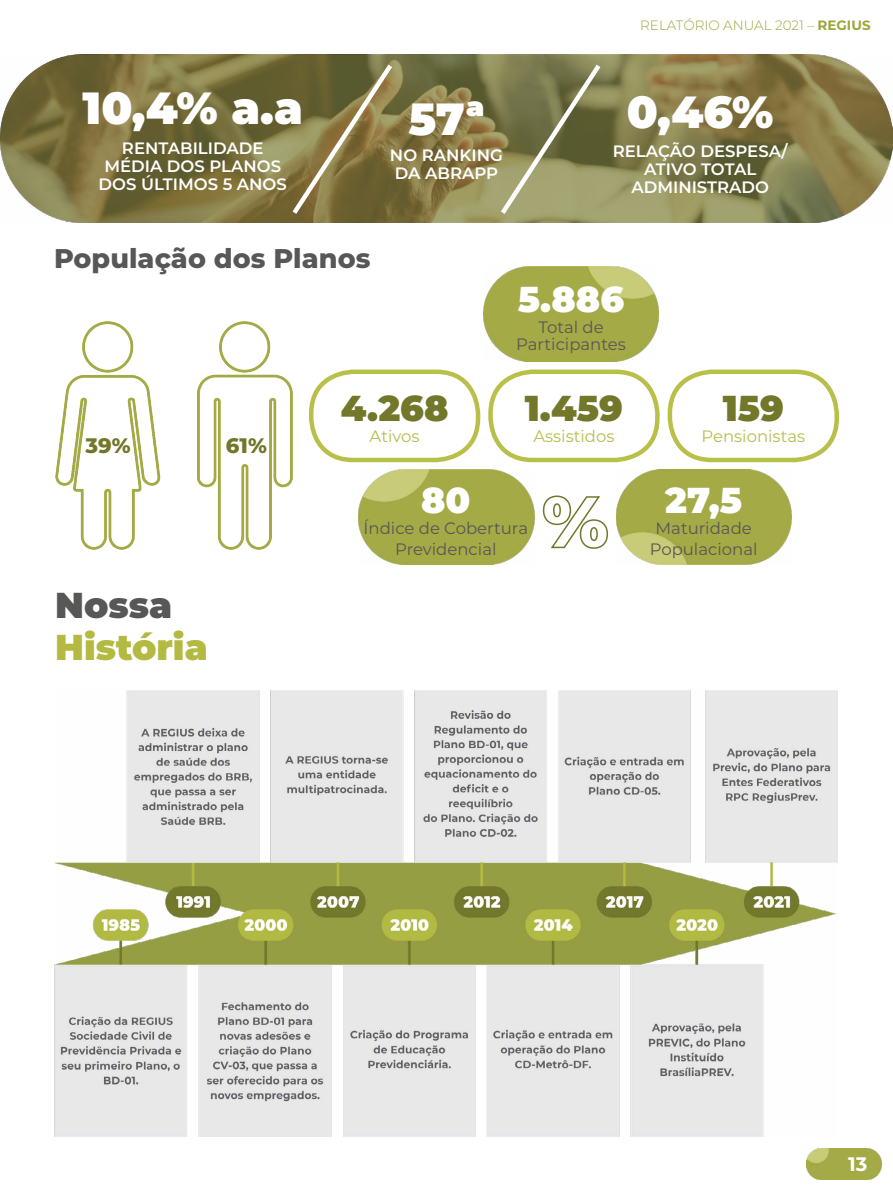
<style>
.page{position:relative;width:893px;height:1191px;background:#fff}
.page>*{position:absolute;margin:0;border:0;box-sizing:border-box;transform-origin:0 0}
.t1{font:900 45px "Montserrat";color:#fff}
.t2{font:900 36px "Montserrat";color:#72772a}
.t3{font:900 36px "Montserrat";color:#fff}
.t4{font:900 36px "Montserrat";color:#b4ba41}
.t5{font:900 36px "Montserrat";color:#575756}
.t6{font:800 27px "Montserrat";color:#575756}
.t7{font:800 21px "Montserrat";color:#72772a}
.t8{font:700 19.5px "Montserrat";color:#fff}
.t9{font:600 16.5px/18px "Montserrat";color:#fff;text-align:center}
.t10{font:16.5px/21px "Montserrat";color:#575756;text-align:center}
.t11{font:16.5px "Montserrat";color:#b8be4f}
.t12{font:300 13.5px "Montserrat";color:#9ea63a}
.s1{font-weight:700}
</style>
<div class="page">
<img style="left:807px;top:1148px;width:74px;height:31px">
<img style="left:0;top:54px;width:893px;height:168px">
<img style="left:54px;top:690px;width:784px;height:446px">
<img style="left:483px;top:267px;width:176px;height:95px">
<div style="left:309px;top:369px;width:171px;height:93px;border:4px solid #b9c04a;border-radius:42px"></div>
<div style="left:488px;top:369px;width:172px;height:93px;border:4px solid #b9c04a;border-radius:42px"></div>
<div style="left:668px;top:369px;width:171px;height:93px;border:4px solid #b9c04a;border-radius:42px"></div>
<img style="left:55px;top:321px;width:237px;height:228px">
<img style="left:359px;top:469px;width:175px;height:95px">
<img style="left:616px;top:469px;width:175px;height:95px">
<svg style="left:542px;top:495px;width:67px;height:54px"></svg>
<svg style="left:288px;top:60px;width:108px;height:159px;background:#7f7444"></svg>
<svg style="left:496px;top:60px;width:109px;height:159px;background:#88885b"></svg>
<p class="t12" style="left:640px;top:16px;width:232px">RELATÓRIO ANUAL 2021 – <span class="s1">REGIUS</span></p>
<p class="t1" style="left:83px;top:74px;width:222px">10,4% a.a</p>
<p class="t9" style="left:104px;top:138px;width:178px">RENTABILIDADE<br>MÉDIA DOS PLANOS</p>
<p class="t9" style="left:99px;top:174px;width:190px">DOS ÚLTIMOS 5 ANOS</p>
<p class="t1" style="left:408px;top:86px;width:78px">57ª</p>
<p class="t9" style="left:390px;top:145px;width:114px">NO RANKING</p>
<p class="t9" style="left:395px;top:163px;width:105px">DA ABRAPP</p>
<p class="t1" style="left:627px;top:78px;width:148px">0,46%</p>
<p class="t9" style="left:613px;top:141px;width:176px">RELAÇÃO DESPESA/</p>
<p class="t9" style="left:631px;top:159px;width:139px">ATIVO TOTAL<br>ADMINISTRADO</p>
<p class="t6" style="left:54px;top:238px;width:318px">População dos Planos</p>
<p class="t7" style="left:86px;top:430px;width:47px">39%</p>
<p class="t7" style="left:226px;top:430px;width:42px">61%</p>
<p class="t2" style="left:341px;top:381px;width:109px">4.268</p>
<p class="t11" style="left:370px;top:425px;width:51px">Ativos</p>
<p class="t3" style="left:518px;top:272px;width:108px">5.886</p>
<p class="t10" style="left:538px;top:316px;width:67px">Total de</p>
<p class="t10" style="left:516px;top:333px;width:111px">Participantes</p>
<p class="t2" style="left:525px;top:381px;width:100px">1.459</p>
<p class="t11" style="left:533px;top:425px;width:83px">Assistidos</p>
<p class="t2" style="left:723px;top:381px;width:63px">159</p>
<p class="t11" style="left:701px;top:425px;width:105px">Pensionistas</p>
<p class="t5" style="left:55px;top:578px;width:119px">Nossa</p>
<p class="t4" style="left:55px;top:620px;width:154px">História</p>
<p class="t3" style="left:421px;top:473px;width:51px">80</p>
<p class="t10" style="left:364px;top:516px;width:166px">Índice de Cobertura<br>Previdencial</p>
<p class="t3" style="left:665px;top:473px;width:78px">27,5</p>
<p class="t10" style="left:655px;top:516px;width:98px">Maturidade</p>
<p class="t10" style="left:650px;top:537px;width:109px">Populacional</p>
<p class="t8" style="left:848px;top:1149px;width:21px">13</p>
</div>
